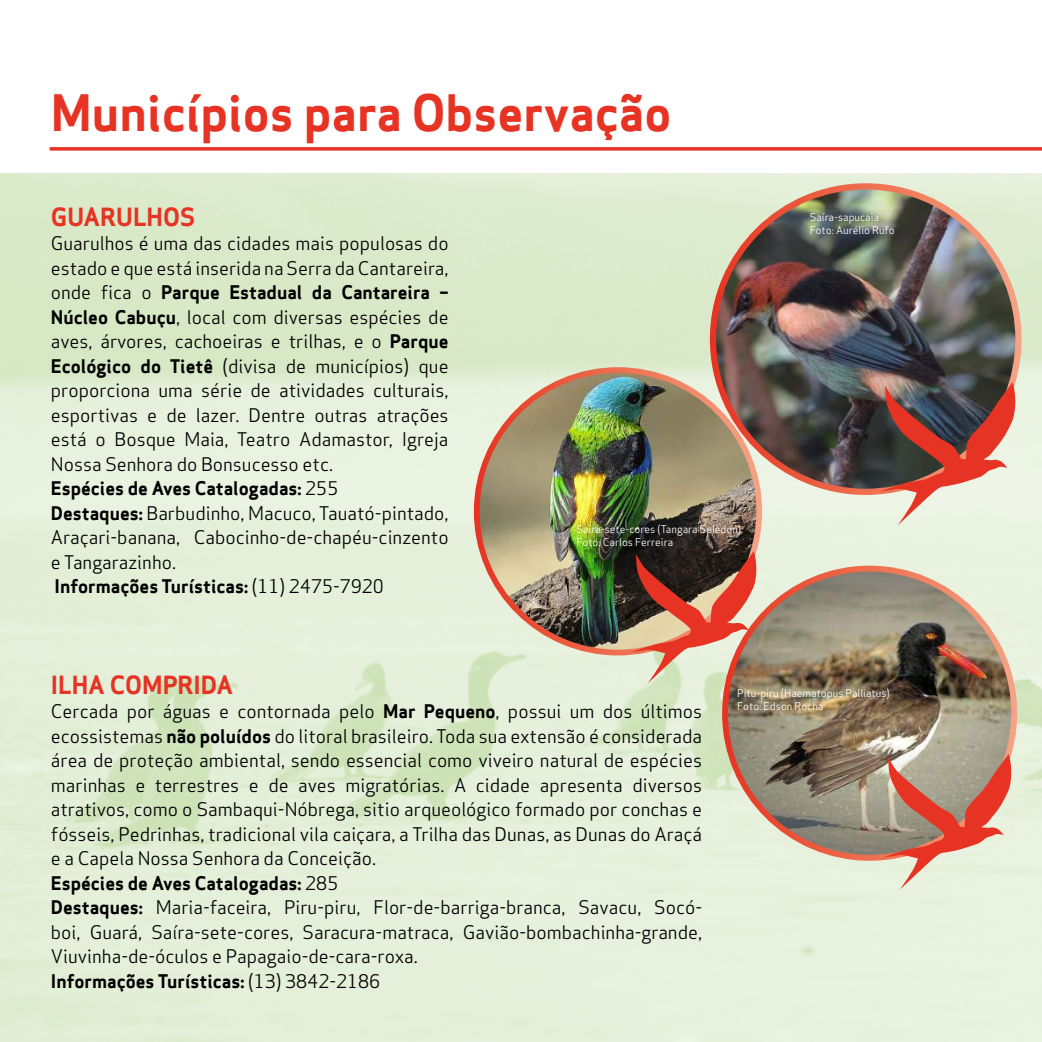
<style>
.page{position:relative;width:1042px;height:1042px;background:#fff}
.page>*{position:absolute;margin:0;border:0;box-sizing:border-box;transform-origin:0 0}
.t1{font:700 49px "Apex Sans";color:#e63323}
.t2{font:700 24.5px "Apex Sans";color:#e63323}
.t3{font:18.38px/24.5px "Apex Sans";color:#000}
.t4{font:10.5px/12.6px "Apex Sans";color:#fff}
.s1{font-weight:700}
</style>
<div class="page">
<svg style="left:50px;top:147px;width:992px;height:4px"></svg>
<img style="left:474px;top:367px;width:288px;height:288px">
<svg style="left:631px;top:551px;width:125px;height:132px"></svg>
<img style="left:722px;top:566px;width:295px;height:295px">
<svg style="left:883px;top:754px;width:128px;height:135px"></svg>
<img style="left:710px;top:183px;width:311px;height:312px">
<svg style="left:879px;top:382px;width:136px;height:143px"></svg>
<h1 class="t1" style="left:51px;top:81px;width:622px">Municípios para Observação</h1>
<h2 class="t2" style="left:51px;top:201px;width:146px">GUARULHOS</h2>
<p class="t3" style="left:51px;top:229px;width:399px">Guarulhos é uma das cidades mais populosas do estado e que está inserida na Serra da Cantareira, onde fica o <span class="s1">Parque Estadual da Cantareira – Núcleo Cabuçu</span>, local com diversas espécies de aves, árvores, cachoeiras e trilhas, e o <span class="s1">Parque Ecológico do Tietê</span> (divisa de municípios) que proporciona uma série de atividades culturais, esportivas e de lazer. Dentre outras atrações está o Bosque Maia, Teatro Adamastor, Igreja Nossa Senhora do Bonsucesso etc.<br><span class="s1">Espécies de Aves Catalogadas:</span> 255<br><span class="s1">Destaques:</span> Barbudinho, Macuco, Tauató-pintado, Araçari-banana, Cabocinho-de-chapéu-cinzento e Tangarazinho.<br><span class="s1">Informações Turísticas:</span> (11) 2475-7920</p>
<p class="t4" style="left:576px;top:522px;width:166px">Saíra-sete-cores (Tangara Seledon)<br>Foto: Carlos Ferreira</p>
<p class="t4" style="left:810px;top:210px;width:86px">Saíra-sapucaia<br>Foto: Aurélio Rufo</p>
<h2 class="t2" style="left:51px;top:669px;width:184px">ILHA COMPRIDA</h2>
<p class="t3" style="left:51px;top:697px;width:653px">Cercada por águas e contornada pelo <span class="s1">Mar Pequeno</span>, possui um dos últimos ecossistemas <span class="s1">não poluídos</span> do litoral brasileiro. Toda sua extensão é considerada área de proteção ambiental, sendo essencial como viveiro natural de espécies marinhas e terrestres e de aves migratórias. A cidade apresenta diversos atrativos, como o Sambaqui-Nóbrega, sitio arqueológico formado por conchas e fósseis, Pedrinhas, tradicional vila caiçara, a Trilha das Dunas, as Dunas do Araçá e a Capela Nossa Senhora da Conceição.<br><span class="s1">Espécies de Aves Catalogadas:</span> 285<br><span class="s1">Destaques:</span> Maria-faceira, Piru-piru, Flor-de-barriga-branca, Savacu, Socó&shy;boi, Guará, Saíra-sete-cores, Saracura-matraca, Gavião-bombachinha-grande, Viuvinha-de-óculos e Papagaio-de-cara-roxa.<br><span class="s1">Informações Turísticas:</span> (13) 3842-2186</p>
<p class="t4" style="left:737px;top:686px;width:154px">Pitu-piru (Haematopus Palliatus)<br>Foto: Edson Rocha</p>
</div>
